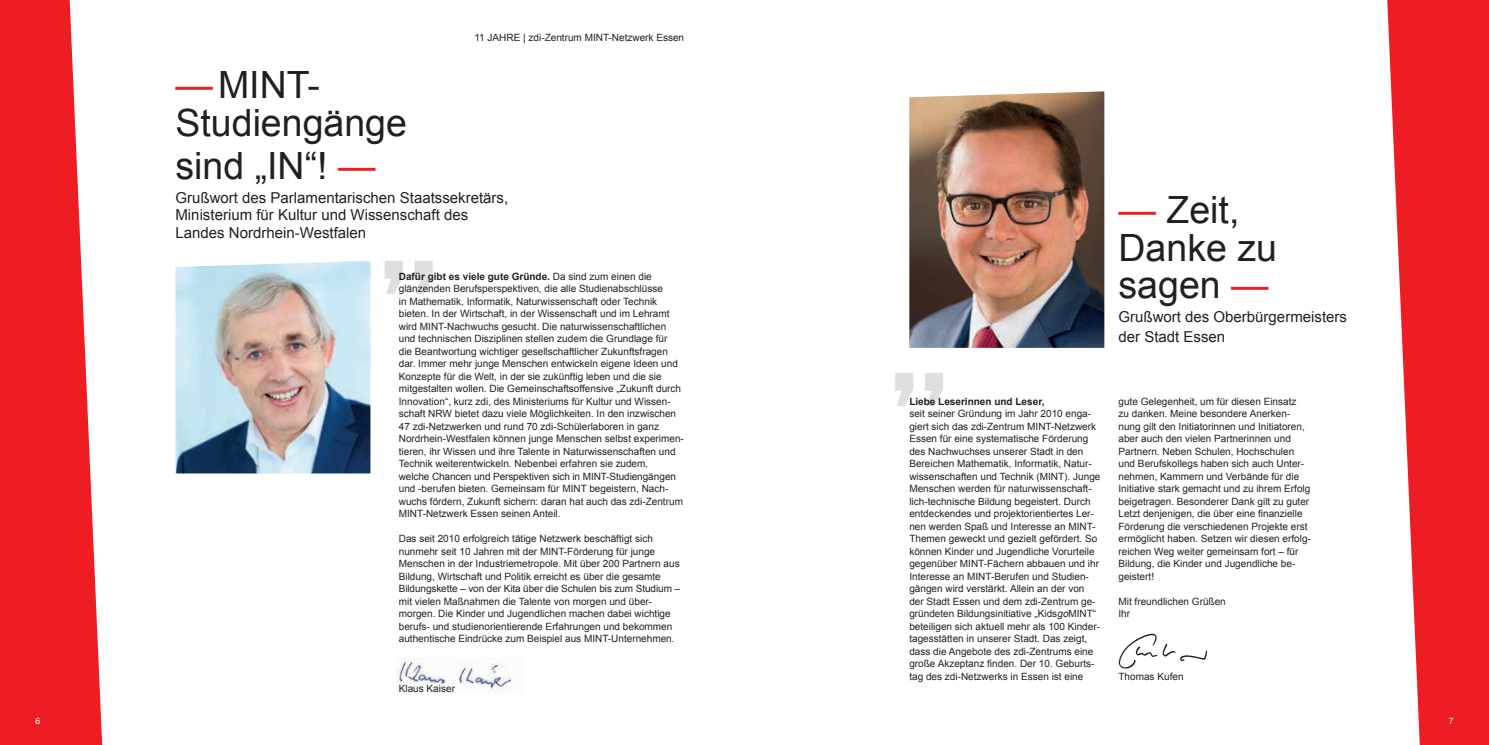
<style>
.page{position:relative;width:1489px;height:745px;background:#fff}
.page>*{position:absolute;margin:0;border:0;box-sizing:border-box;transform-origin:0 0}
.t1{font:37.5px/37.5px "Arial";color:#231f20}
.t2{font:15px/17.5px "Arial";color:#231f20}
.t3{font:10px/12.5px "Arial";color:#231f20}
.t4{font:700 10px "Arial";color:#231f20}
.t5{font:8.75px "Arial";color:#fff}
.s1{color:#ee1d23}
.s2{font-weight:700}
.s3{font-style:italic}
</style>
<div class="page">
<svg style="left:0;top:0;width:102px;height:744px;background:#f03b40"></svg>
<svg style="left:1387px;top:0;width:101px;height:744px;fill:#ee1d23"></svg>
<svg style="left:384px;top:261px;width:48px;height:33px"></svg>
<svg style="left:895px;top:373px;width:48px;height:33px"></svg>
<img style="left:396px;top:657px;width:121px;height:36px">
<img style="left:175px;top:261px;width:195px;height:212px">
<img style="left:909px;top:91px;width:195px;height:256px">
<img style="left:1118px;top:633px;width:90px;height:36px">
<p class="t3" style="left:474px;top:31px;width:211px">11 JAHRE | zdi-Zentrum MINT-Netzwerk Essen</p>
<h1 class="t1" style="left:175px;top:66px;width:233px"><span class="s1">—</span>MINT-<br>Studiengänge</h1>
<h1 class="t1" style="left:175px;top:148px;width:202px">sind „IN“! <span class="s1">—</span></h1>
<h2 class="t2" style="left:175px;top:189px;width:334px">Grußwort des Parlamentarischen Staatssekretärs,<br>Ministerium für Kultur und Wissenschaft des<br>Landes Nordrhein-Westfalen</h2>
<h1 class="t1" style="left:1118px;top:191px;width:160px"><span class="s1">—</span> Zeit,<br>Danke zu sagen <span class="s1">—</span></h1>
<h2 class="t2" style="left:1118px;top:306px;width:230px;line-height:20px">Grußwort des Oberbürgermeisters der Stadt Essen</h2>
<p class="t3" style="left:399px;top:270px;width:286px"><span class="s2">Dafür gibt es viele gute Gründe.</span> Da sind zum einen die glänzenden Berufsperspektiven, die alle Studienabschlüsse<br>in Mathematik, Informatik, Naturwissenschaft oder Technik bieten. In der Wirtschaft, in der Wissenschaft und im Lehramt wird MINT-Nachwuchs gesucht. Die naturwissenschaftlichen und technischen Disziplinen stellen zudem die Grundlage für<br>die Beantwortung wichtiger gesellschaftlicher Zukunftsfragen dar. Immer mehr junge Menschen entwickeln eigene Ideen und Konzepte für die Welt, in der sie zukünftig leben und die sie mitgestalten wollen. Die Gemeinschaftsoffensive „Zukunft durch Innovation“, kurz zdi, des Ministeriums für Kultur und Wissen&shy;schaft NRW bietet dazu viele Möglichkeiten. In den inzwischen 47 zdi-Netzwerken und rund 70 zdi-Schülerlaboren in ganz Nordrhein-Westfalen können junge Menschen selbst experimen&shy;tieren, ihr Wissen und ihre Talente in Naturwissenschaften und Technik weiterentwickeln. Nebenbei erfahren sie zudem,<br>welche Chancen und Perspektiven sich in MINT-Studiengängen und -berufen bieten. Gemeinsam für MINT begeistern, Nach&shy;wuchs fördern, Zukunft sichern: daran hat auch das zdi-Zentrum MINT-Netzwerk Essen seinen Anteil.</p>
<p class="t3" style="left:399px;top:532px;width:283px">Das seit 2010 erfolgreich tätige Netzwerk beschäftigt sich nunmehr seit 10 Jahren mit der MINT-Förderung für junge Menschen in der Industriemetropole. Mit über 200 Partnern aus Bildung, Wirtschaft und Politik erreicht es über die gesamte Bildungskette – von der Kita über die Schulen bis zum Studium – mit vielen Maßnahmen die Talente von morgen und über&shy;morgen. Die Kinder und Jugendlichen machen dabei wichtige berufs- und studienorientierende Erfahrungen und bekommen authentische Eindrücke zum Beispiel aus MINT-Unternehmen.</p>
<p class="t3" style="left:1118px;top:395px;width:194px">gute Gelegenheit, um für diesen Einsatz<br>zu danken. Meine besondere Anerken&shy;nung gilt den Initiatorinnen und Initiatoren, aber auch den vielen Partnerinnen und Partnern. Neben Schulen, Hochschulen und Berufskollegs haben sich auch Unter&shy;nehmen, Kammern und Verbände für die Initiative stark gemacht und zu ihrem Erfolg beigetragen. Besonderer Dank gilt zu guter Letzt denjenigen, die über eine finanzielle Förderung die verschiedenen Projekte erst ermöglicht haben. Setzen wir diesen erfolg&shy;reichen Weg weiter gemeinsam fort – für Bildung, die Kinder und Jugendliche be&shy;geistert!</p>
<p class="t3" style="left:1118px;top:595px;width:109px">Mit freundlichen Grüßen<br>Ihr</p>
<p class="t4" style="left:909px;top:394px;width:137px">Liebe Leserinnen und Leser,</p>
<p class="t3" style="left:909px;top:407px;width:193px">seit seiner Gründung im Jahr 2010 enga&shy;giert sich das zdi-Zentrum MINT-Netzwerk Essen für eine systematische Förderung des Nachwuchses unserer Stadt in den Bereichen Mathematik, Informatik, Natur&shy;wissenschaften und Technik (MINT). Junge Menschen werden für naturwissenschaft&shy;lich-technische Bildung begeistert. Durch entdeckendes und projektorientiertes Ler&shy;nen werden Spaß und Interesse an MINT-Themen geweckt und gezielt gefördert. So können Kinder und Jugendliche Vorurteile gegenü ber MINT-Fächern abbauen und ihr Interesse an MINT-Berufen und Studien&shy;gängen wird verstärkt. Allein an der von der Stadt Essen und dem zdi-Zentrum ge&shy;gründeten Bildungsinitiative „Kids<span class="s3">go</span>MINT“ beteiligen sich aktuell mehr als 100 Kinder&shy;tagesstätten in unserer Stadt. Das zeigt, dass die Angebote des zdi-Zentrums eine große Akzeptanz finden. Der 10. Geburts&shy;tag des zdi-Netzwerks in Essen ist eine</p>
<p class="t3" style="left:1118px;top:669px;width:67px">Thomas Kufen</p>
<p class="t3" style="left:399px;top:682px;width:58px">Klaus Kaiser</p>
<p class="t5" style="left:35px;top:714px;width:6px">6</p>
<p class="t5" style="left:1448px;top:714px;width:6px">7</p>
</div>
